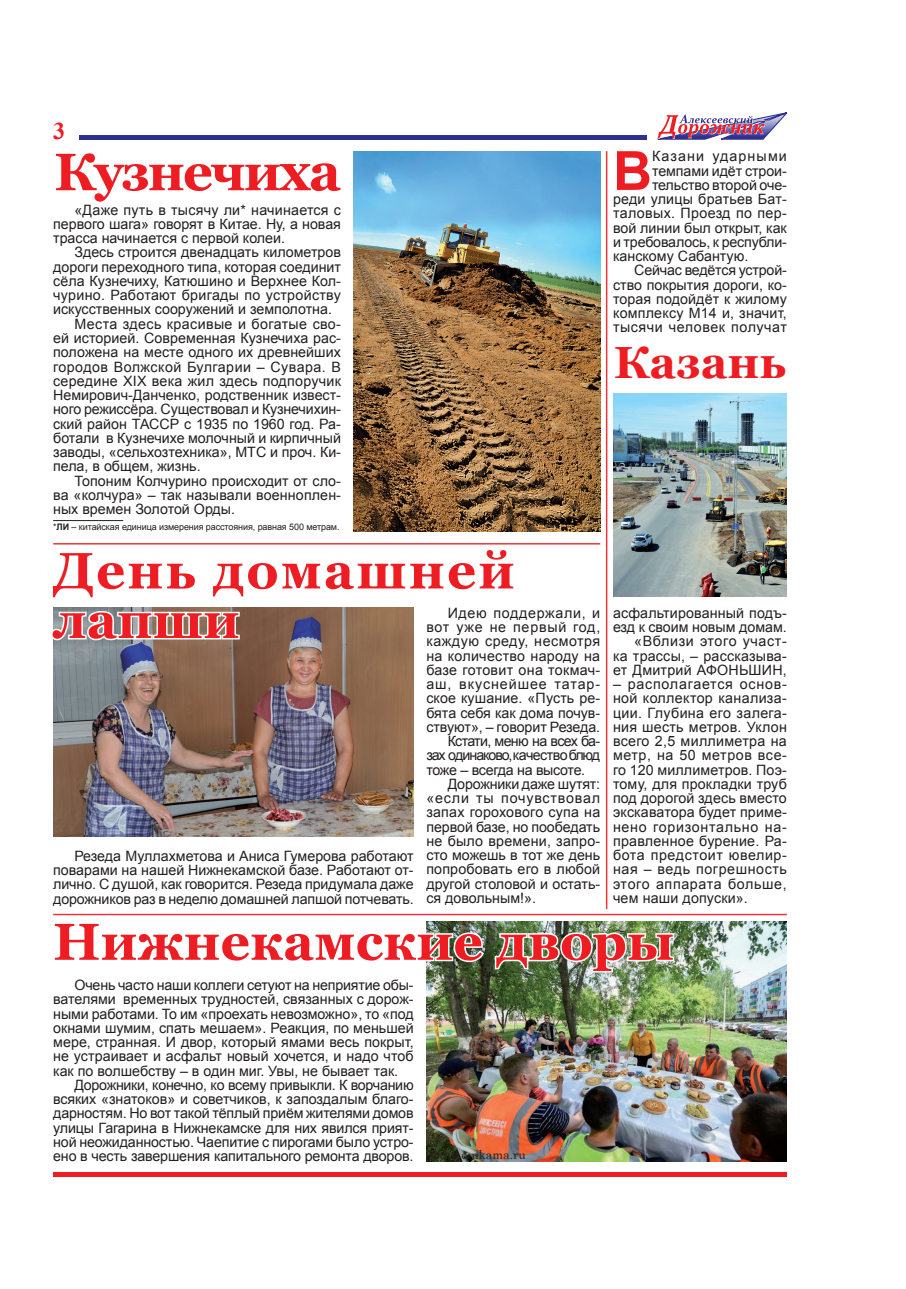
<style>
.page{position:relative;width:906px;height:1289px;background:#fff}
.page>*{position:absolute;margin:0;border:0;box-sizing:border-box;transform-origin:0 0}
.t1{font:700 54px "Arial";color:#ee1d23}
.t2{font:700 52.5px "Georgia";letter-spacing:-.04em;color:#ee1d23}
.t3{font:700 51.75px "Georgia";color:#ee1d23}
.t4{font:700 51px/49.5px "Georgia";letter-spacing:.04em;color:#ee1d23}
.t5{font:700 45px "Georgia";color:#ee1d23}
.t6{font:700 24px "Times New Roman";color:#ee1d23}
.t7{font:14.25px/14.2px "Arial";color:#231f20;text-align:justify}
.t8{font:14.25px "Arial";letter-spacing:.02em;color:#231f20}
.t9{font:14.25px "Arial";letter-spacing:.025em;color:#231f20}
.t10{font:14.25px "Arial";letter-spacing:.03em;color:#231f20}
.t11{font:14.25px "Arial";letter-spacing:-.07em;color:#231f20}
.t12{font:14.25px "Arial";letter-spacing:.04em;color:#231f20}
.t13{font:14.25px "Arial";letter-spacing:.035em;color:#231f20}
.t14{font:14.25px "Arial";letter-spacing:-.05em;color:#231f20}
.t15{font:14.25px "Arial";letter-spacing:-.02em;color:#231f20}
.t16{font:14.25px "Arial";letter-spacing:.065em;color:#231f20}
.t17{font:14.25px "Arial";letter-spacing:.06em;color:#231f20}
.t18{font:14.25px "Arial";letter-spacing:.05em;color:#231f20}
.t19{font:14.25px "Arial";letter-spacing:.045em;color:#231f20}
.t20{font:14.25px "Arial";letter-spacing:.08em;color:#231f20}
.t21{font:9px "Arial";letter-spacing:-.01em;color:#231f20}
.s1{font-size:54px}
.s2{font-weight:700}
.s3{font-family:"Century Schoolbook";font-size:12px}
</style>
<div class="page">
<img style="left:53px;top:607px;width:361px;height:230px">
<hr style="left:80px;top:135px;width:567px;height:4px;background:#2e3092">
<svg style="left:657px;top:112px;width:131px;height:27px"></svg>
<div style="left:53px;top:1171px;width:734px;height:5px;background:#ee1d23"></div>
<hr style="left:53px;top:543px;width:547px;height:1px;background:#ee1d23">
<hr style="left:53px;top:913px;width:734px;height:2px;background:#ee1d23">
<img style="left:426px;top:921px;width:361px;height:240px">
<img style="left:354px;top:151px;width:246px;height:380px">
<svg style="left:53px;top:609px;width:188px;height:33px"></svg>
<img style="left:426px;top:921px;width:60px;height:43px">
<img style="left:493px;top:930px;width:183px;height:44px">
<hr style="left:606px;top:151px;width:1px;height:758px;background:#ee1d23">
<hr style="left:53px;top:520px;width:70px;height:1px;background:#231f20">
<img style="left:613px;top:393px;width:174px;height:203px">
<h3 class="t6" style="left:53px;top:114px;width:13px">3</h3>
<h2 class="t2" style="left:54px;top:138px;width:288px">Кузнечи<span class="s1">ха</span></h2>
<p class="t7" style="left:53px;top:203px;width:289px;text-indent:21px">«Даже путь в тысячу ли* начинается с первого шага» говорят в Китае. Ну, а новая трасса начинается с первой колеи.</p>
<p class="t7" style="left:74px;top:245px;width:268px">Здесь строится двенадцать километров</p>
<p class="t7" style="left:53px;top:260px;width:289px">дороги переходного типа, которая соединит</p>
<p class="t7" style="left:53px;top:274px;width:289px">сёла Кузнечиху, Катюшино и Верхнее Кол-</p>
<p class="t8" style="left:53px;top:286px;width:289px">чурино. Работают бригады по устройству</p>
<p class="t7" style="left:53px;top:302px;width:280px">искусственных сооружений и земполотна.</p>
<p class="t9" style="left:74px;top:314px;width:268px">Места здесь красивые и богатые сво-</p>
<p class="t7" style="left:53px;top:331px;width:289px">ей историей. Современная Кузнечиха рас-</p>
<p class="t7" style="left:53px;top:345px;width:289px">положена на месте одного их древнейших</p>
<p class="t10" style="left:53px;top:357px;width:289px">городов Волжской Булгарии – Сувара. В</p>
<p class="t8" style="left:53px;top:371px;width:289px">середине XIX века жил здесь подпоручик</p>
<p class="t7" style="left:53px;top:388px;width:289px">Немирович-Данченко, родственник извест-</p>
<p class="t7" style="left:53px;top:402px;width:289px">ного режиссёра. Существовал и Кузнечихин-</p>
<p class="t7" style="left:53px;top:416px;width:289px">ский район ТАССР с 1935 по 1960 год. Ра-</p>
<p class="t7" style="left:53px;top:431px;width:289px">ботали в Кузнечихе молочный и кирпичный</p>
<p class="t7" style="left:53px;top:445px;width:289px">заводы, «сельхозтехника», МТС и проч. Ки-</p>
<p class="t7" style="left:53px;top:459px;width:149px">пела, в общем, жизнь.</p>
<p class="t7" style="left:74px;top:473px;width:268px">Топоним Колчурино происходит от сло-</p>
<p class="t7" style="left:53px;top:488px;width:289px">ва «колчура» – так называли военноплен-</p>
<p class="t7" style="left:53px;top:502px;width:183px">ных времен Золотой Орды.</p>
<p class="t21" style="left:53px;top:520px;width:288px">*<span class="s2">ЛИ</span> – китайская единица измерения расстояния, равная 500 метрам.</p>
<h3 class="t4" style="left:53px;top:546px;width:463px">День домашней лапши</h3>
<p class="t19" style="left:448px;top:603px;width:154px">Идею поддержали, и</p>
<p class="t18" style="left:426px;top:617px;width:175px">вот уже не первый год,</p>
<p class="t13" style="left:426px;top:632px;width:175px">каждую среду, несмотря</p>
<p class="t8" style="left:426px;top:646px;width:175px">на количество народу на</p>
<p class="t7" style="left:426px;top:662px;width:175px">базе готовит она токмач-</p>
<p class="t16" style="left:426px;top:674px;width:175px">аш, вкуснейшее татар-</p>
<p class="t7" style="left:426px;top:691px;width:175px">ское кушание. «Пусть ре-</p>
<p class="t7" style="left:426px;top:705px;width:175px">бята себя как дома почув-</p>
<p class="t7" style="left:426px;top:719px;width:175px">ствуют», – говорит Резеда.</p>
<p class="t14" style="left:448px;top:731px;width:154px">Кстати, меню на всех ба-</p>
<p class="t11" style="left:426px;top:746px;width:175px">зах одинаково,качество блюд</p>
<p class="t15" style="left:426px;top:760px;width:160px">тоже – всегда на высоте.</p>
<p class="t7" style="left:448px;top:776px;width:154px">Дорожники даже шутят:</p>
<p class="t17" style="left:426px;top:788px;width:175px">«если ты почувствовал</p>
<p class="t7" style="left:426px;top:805px;width:175px">запах горохового супа на</p>
<p class="t7" style="left:426px;top:819px;width:175px">первой базе, но пообедать</p>
<p class="t7" style="left:426px;top:833px;width:175px">не было времени, запро-</p>
<p class="t7" style="left:426px;top:848px;width:175px">сто можешь в тот же день</p>
<p class="t7" style="left:426px;top:862px;width:175px">попробовать его в любой</p>
<p class="t7" style="left:426px;top:876px;width:175px">другой столовой и остать-</p>
<p class="t7" style="left:426px;top:890px;width:111px">ся довольным!».</p>
<p class="t7" style="left:53px;top:848px;width:362px;text-indent:21px">Резеда Муллахметова и Аниса Гумерова работают поварами на нашей Нижнекамской базе. Работают от&shy;лично. С душой, как говорится. Резеда придумала даже дорожников раз в неделю домашней лапшой потчевать.</p>
<h1 class="t1" style="left:613px;top:135px;width:41px">В</h1>
<p class="t20" style="left:652px;top:147px;width:136px">Казани ударными</p>
<p class="t7" style="left:652px;top:164px;width:136px">темпами идёт строи-</p>
<p class="t7" style="left:652px;top:178px;width:136px">тельство второй оче-</p>
<p class="t7" style="left:613px;top:192px;width:175px">реди улицы братьев Бат-</p>
<p class="t9" style="left:613px;top:204px;width:175px">таловых. Проезд по пер-</p>
<p class="t7" style="left:613px;top:221px;width:175px">вой линии был открыт, как</p>
<p class="t7" style="left:613px;top:235px;width:175px">и требовалось, к республи-</p>
<p class="t7" style="left:613px;top:249px;width:137px">канскому Сабантую.</p>
<p class="t7" style="left:634px;top:263px;width:154px">Сейчас ведётся устрой-</p>
<p class="t7" style="left:613px;top:278px;width:175px">ство покрытия дороги, ко-</p>
<p class="t7" style="left:613px;top:292px;width:175px">торая подойдёт к жилому</p>
<p class="t7" style="left:613px;top:306px;width:175px">комплексу М14 и, значит,</p>
<p class="t12" style="left:613px;top:318px;width:175px">тысячи человек получат</p>
<h3 class="t5" style="left:613px;top:333px;width:174px">Казань</h3>
<p class="t7" style="left:613px;top:605px;width:175px;text-align:right">асфальтированный подъ&shy;езд к своим новым домам. «Вблизи этого участ-<br>ка трассы, – рассказыва&shy;ет Дмитрий АФОНЬШИН,</p>
<p class="t7" style="left:613px;top:677px;width:175px">– располагается основ&shy;ной коллектор канализа&shy;ции. Глубина его залега&shy;ния шесть метров. Уклон всего 2,5 миллиметра на метр, на 50 метров все&shy;го 120 миллиметров. Поэ&shy;тому, для прокладки труб под дорогой здесь вместо экскаватора будет приме&shy;нено горизонтально на&shy;правленное бурение. Ра&shy;бота предстоит ювелир&shy;ная – ведь погрешность этого аппарата больше, чем наши допуски».</p>
<h3 class="t3" style="left:53px;top:908px;width:622px">Нижнекамские дворы</h3>
<p class="t7" style="left:53px;top:978px;width:362px;text-indent:21px">Очень часто наши коллеги сетуют на неприятие обы&shy;вателями временных трудностей, связанных с дорож&shy;ными работами. То им «проехать невозможно», то «под окнами шумим, спать мешаем». Реакция, по меньшей мере, странная. И двор, который ямами весь покрыт, не устраивает и асфальт новый хочется, и надо чтоб как по волшебству – в один миг. Увы, не бывает так.</p>
<p class="t7" style="left:53px;top:1077px;width:474px;text-align:left;text-indent:21px">Дорожники, конечно, ко всему привыкли. К ворчанию<br>всяких «знатоков» и советчиков, к запоздалым благо-<br>дарностям. Но вот такой тёплый приём жителями домов<br>улицы Гагарина в Нижнекамске для них явился прият-<br>ной неожиданностью. Чаепитие с пирогами было устро-<br>ено в честь завершения капитального ремонта дворов. <span class="s3">Фото e-nkama.ru</span></p>
</div>
